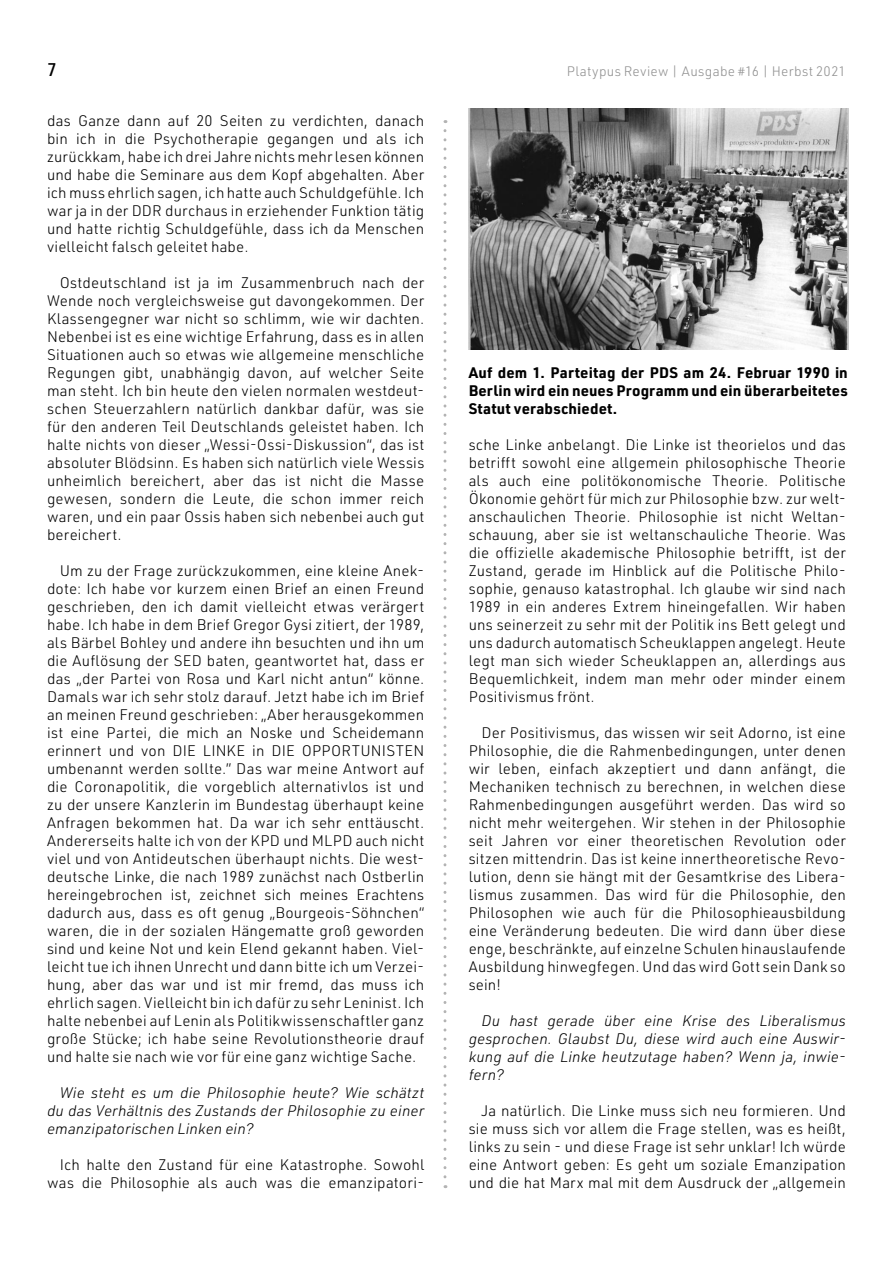
<style>
.page{position:relative;width:893px;height:1263px;background:#fff}
.page>*{position:absolute;margin:0;border:0;box-sizing:border-box;transform-origin:0 0}
.t1{font:500 18px "URWDIN";color:#000}
.t2{font:300 15px/18px "URWDIN";letter-spacing:.01em;color:#000;text-align:justify}
.t3{font:italic 300 15px/18px "URWDIN";letter-spacing:.005em;color:#000;text-align:justify}
.t4{font:700 15px/18px "URWDIN";letter-spacing:.01em;color:#000;text-align:justify}
.t5{font:300 13.5px "URWDIN";letter-spacing:.02em;color:#909090}
</style>
<div class="page">
<svg style="left:443px;top:131px;width:3px;height:1057px"></svg>
<img style="left:469px;top:108px;width:379px;height:241px">
<p class="t1" style="left:47px;top:57px;width:11px">7</p>
<p class="t5" style="left:567px;top:63px;width:281px">Platypus Review | Ausgabe #16 | Herbst 2021</p>
<p class="t2" style="left:47px;top:111px;width:379px">das Ganze dann auf 20 Seiten zu verdichten, danach bin ich in die Psychotherapie gegangen und als ich zurückkam, habe ich drei Jahre nichts mehr lesen können und habe die Seminare aus dem Kopf abgehalten. Aber ich muss ehrlich sagen, ich hatte auch Schuldgefühle. Ich war ja in der DDR durchaus in erziehender Funktion tätig und hatte richtig Schuldgefühle, dass ich da Menschen vielleicht falsch geleitet habe.</p>
<p class="t2" style="left:47px;top:273px;width:379px;text-indent:13px">Ostdeutschland ist ja im Zusammenbruch nach der Wende noch vergleichsweise gut davongekommen. Der Klassengegner war nicht so schlimm, wie wir dachten.<br>Nebenbei ist es eine wichtige Erfahrung, dass es in allen Situationen auch so etwas wie allgemeine menschliche Regungen gibt, unabhängig davon, auf welcher Seite man steht. Ich bin heute den vielen normalen westdeut&shy;schen Steuerzahlern natürlich dankbar dafür, was sie für den anderen Teil Deutschlands geleistet haben. Ich halte nichts von dieser „Wessi-Ossi-Diskussion“, das ist absoluter Blödsinn. Es haben sich natürlich viele Wessis unheimlich bereichert, aber das ist nicht die Masse gewesen, sondern die Leute, die schon immer reich waren, und ein paar Ossis haben sich nebenbei auch gut bereichert.</p>
<p class="t2" style="left:47px;top:561px;width:379px;text-indent:13px">Um zu der Frage zurückzukommen, eine kleine Anek&shy;dote: Ich habe vor kurzem einen Brief an einen Freund geschrieben, den ich damit vielleicht etwas verärgert habe. Ich habe in dem Brief Gregor Gysi zitiert, der 1989, als Bärbel Bohley und andere ihn besuchten und ihn um die Auflösung der SED baten, geantwortet hat, dass er das „der Partei von Rosa und Karl nicht antun“ könne.<br>Damals war ich sehr stolz darauf. Jetzt habe ich im Brief an meinen Freund geschrieben: „Aber herausgekommen ist eine Partei, die mich an Noske und Scheidemann erinnert und von DIE LINKE in DIE OPPORTUNISTEN umbenannt werden sollte.” Das war meine Antwort auf die Coronapolitik, die vorgeblich alternativlos ist und zu der unsere Kanzlerin im Bundestag überhaupt keine Anfragen bekommen hat. Da war ich sehr enttäuscht.<br>Andererseits halte ich von der KPD und MLPD auch nicht viel und von Antideutschen überhaupt nichts. Die west&shy;deutsche Linke, die nach 1989 zunächst nach Ostberlin hereingebrochen ist, zeichnet sich meines Erachtens dadurch aus, dass es oft genug „Bourgeois-Söhnchen“ waren, die in der sozialen Hängematte groß geworden sind und keine Not und kein Elend gekannt haben. Viel&shy;leicht tue ich ihnen Unrecht und dann bitte ich um Verzei&shy;hung, aber das war und ist mir fremd, das muss ich ehrlich sagen. Vielleicht bin ich dafür zu sehr Leninist. Ich halte nebenbei auf Lenin als Politikwissenschaftler ganz große Stücke; ich habe seine Revolutionstheorie drauf und halte sie nach wie vor für eine ganz wichtige Sache.</p>
<p class="t3" style="left:47px;top:1083px;width:379px;text-indent:13px">Wie steht es um die Philosophie heute? Wie schätzt du das Verhältnis des Zustands der Philosophie zu einer emanzipatorischen Linken ein?</p>
<p class="t2" style="left:47px;top:1155px;width:379px;text-align:right">Ich halte den Zustand für eine Katastrophe. Sowohl was die Philosophie als auch was die emanzipatori-</p>
<p class="t4" style="left:469px;top:363px;width:381px">Auf dem 1. Parteitag der PDS am 24. Februar 1990 in Berlin wird ein neues Programm und ein überarbeitetes Statut verabschiedet.</p>
<p class="t2" style="left:469px;top:435px;width:379px">sche Linke anbelangt. Die Linke ist theorielos und das betrifft sowohl eine allgemein philosophische Theorie als auch eine politökonomische Theorie. Politische Ökonomie gehört für mich zur Philosophie bzw. zur welt&shy;anschaulichen Theorie. Philosophie ist nicht Weltan&shy;schauung, aber sie ist weltanschauliche Theorie. Was die offizielle akademische Philosophie betrifft, ist der Zustand, gerade im Hinblick auf die Politische Philo&shy;sophie, genauso katastrophal. Ich glaube wir sind nach 1989 in ein anderes Extrem hineingefallen. Wir haben uns seinerzeit zu sehr mit der Politik ins Bett gelegt und uns dadurch automatisch Scheuklappen angelegt. Heute legt man sich wieder Scheuklappen an, allerdings aus Bequemlichkeit, indem man mehr oder minder einem Positivismus frönt.</p>
<p class="t2" style="left:469px;top:723px;width:379px;text-indent:13px">Der Positivismus, das wissen wir seit Adorno, ist eine Philosophie, die die Rahmenbedingungen, unter denen wir leben, einfach akzeptiert und dann anfängt, die Mechaniken technisch zu berechnen, in welchen diese Rahmenbedingungen ausgeführt werden. Das wird so nicht mehr weitergehen. Wir stehen in der Philosophie seit Jahren vor einer theoretischen Revolution oder sitzen mittendrin. Das ist keine innertheoretische Revo&shy;lution, denn sie hängt mit der Gesamtkrise des Libera&shy;lismus zusammen. Das wird für die Philosophie, den Philosophen wie auch für die Philosophieausbildung eine Veränderung bedeuten. Die wird dann über diese enge, beschränkte, auf einzelne Schulen hinauslaufende Ausbildung hinwegfegen. Und das wird Gott sein Dank so sein!</p>
<p class="t3" style="left:469px;top:1011px;width:379px;text-indent:13px">Du hast gerade über eine Krise des Liberalismus gesprochen. Glaubst Du, diese wird auch eine Auswir&shy;kung auf die Linke heutzutage haben? Wenn ja, inwie&shy;fern?</p>
<p class="t2" style="left:469px;top:1101px;width:379px;text-indent:13px">Ja natürlich. Die Linke muss sich neu formieren. Und sie muss sich vor allem die Frage stellen, was es heißt, links zu sein - und diese Frage ist sehr unklar! Ich würde eine Antwort geben: Es geht um soziale Emanzipation und die hat Marx mal mit dem Ausdruck der „allgemein</p>
</div>
